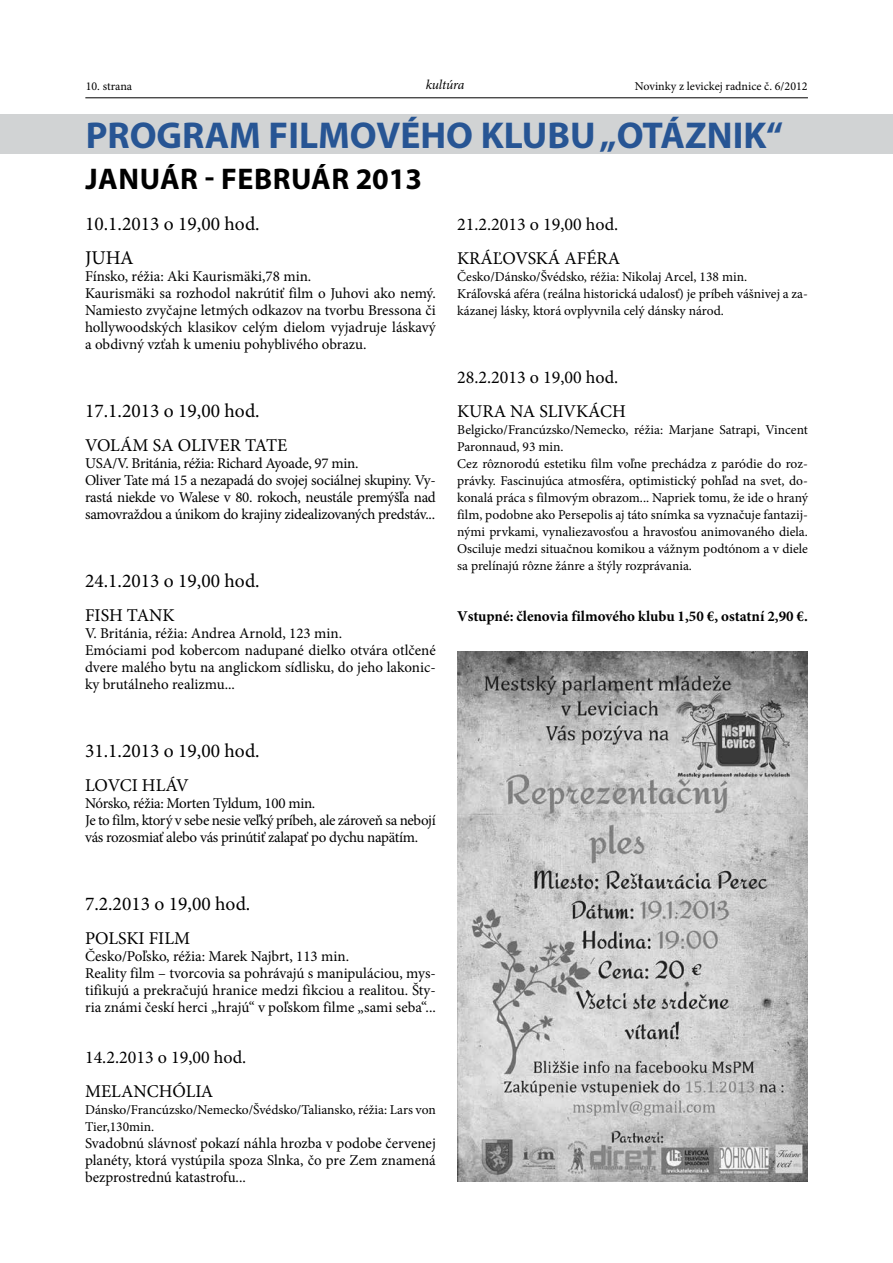
<style>
.page{position:relative;width:893px;height:1263px;background:#fff}
.page>*{position:absolute;margin:0;border:0;box-sizing:border-box;transform-origin:0 0}
.t1{font:700 37.5px "Myriad Pro";color:#275594}
.t2{font:700 30px "Myriad Pro";color:#000}
.t3{font:19.5px/34px "Minion Pro";color:#000}
.t4{font:18px/34px "Minion Pro";color:#000}
.t5{font:15px/17px "Minion Pro";letter-spacing:-.01em;color:#000}
.t6{font:700 15px "Minion Pro";color:#000}
.t7{font:13.5px/17px "Minion Pro";color:#000}
.t8{font:italic 13.5px "Minion Pro";letter-spacing:-.015em;color:#000}
.t9{font:12px "Minion Pro";color:#000}
</style>
<div class="page">
<hr style="left:85px;top:97px;width:723px;height:1px;background:#000">
<div style="left:0;top:115px;width:893px;height:39px;background:#d1d3d4"></div>
<img style="left:457px;top:652px;width:351px;height:530px">
<p class="t9" style="left:86px;top:78px;width:48px">10. strana</p>
<p class="t8" style="left:426px;top:75px;width:40px">kultúra</p>
<p class="t9" style="left:635px;top:78px;width:174px">Novinky z levickej radnice č. 6/2012</p>
<h1 class="t1" style="left:86px;top:111px;width:699px">PROGRAM FILMOVÉHO KLUBU „OTÁZNIK“</h1>
<h2 class="t2" style="left:85px;top:159px;width:20px">JANUÁR</h2>
<h2 class="t2" style="left:205px;top:159px;width:52px">- FEBRUÁR</h2>
<h2 class="t2" style="left:356px;top:159px;width:68px">2013</h2>
<h3 class="t3" style="left:85px;top:206px;width:176px">10.1.2013 o 19,00 hod.<br>JUHA</h3>
<p class="t5" style="left:85px;top:267px;width:352px">Fínsko, réžia: Aki Kaurismäki,78 min.<br>Kaurismäki sa rozhodol nakrútiť film o Juhovi ako nemý.<br>Namiesto zvyčajne letmých odkazov na tvorbu Bressona či hollywoodských klasikov celým dielom vyjadruje láskavý a obdivný vzťah k umeniu pohyblivého obrazu.</p>
<h3 class="t3" style="left:85px;top:394px;width:176px">17.1.2013 o 19,00 hod.</h3>
<p class="t4" style="left:85px;top:428px;width:204px">VOLÁM SA OLIVER TATE</p>
<p class="t5" style="left:85px;top:455px;width:352px">USA/V. Británia, réžia: Richard Ayoade, 97 min.<br>Oliver Tate má 15 a nezapadá do svojej sociálnej skupiny. Vy&shy;rastá niekde vo Walese v 80. rokoch, neustále premýšľa nad samovraždou a únikom do krajiny zidealizovaných predstáv...</p>
<h3 class="t3" style="left:85px;top:564px;width:176px">24.1.2013 o 19,00 hod.</h3>
<p class="t4" style="left:85px;top:598px;width:91px">FISH TANK</p>
<p class="t5" style="left:85px;top:625px;width:352px">V. Británia, réžia: Andrea Arnold, 123 min.<br>Emóciami pod kobercom nadupané dielko otvára otlčené dvere malého bytu na anglickom sídlisku, do jeho lakonic&shy;ky brutálneho realizmu...</p>
<h3 class="t3" style="left:85px;top:734px;width:176px">31.1.2013 o 19,00 hod.</h3>
<p class="t4" style="left:85px;top:768px;width:105px">LOVCI HLÁV</p>
<p class="t5" style="left:85px;top:795px;width:352px">Nórsko, réžia: Morten Tyldum, 100 min.<br>Je to film, ktorý v sebe nesie veľký príbeh, ale zároveň sa nebojí vás rozosmiať alebo vás prinútiť zalapať po dychu napätím.</p>
<h3 class="t3" style="left:85px;top:887px;width:167px">7.2.2013 o 19,00 hod.</h3>
<p class="t4" style="left:85px;top:921px;width:107px">POLSKI FILM</p>
<p class="t5" style="left:85px;top:948px;width:352px">Česko/Poľsko, réžia: Marek Najbrt, 113 min.<br>Reality film – tvorcovia sa pohrávajú s manipuláciou, mys&shy;tifikujú a prekračujú hranice medzi fikciou a realitou. Šty&shy;ria známi českí herci „hrajú“ v poľskom filme „sami seba“...</p>
<p class="t4" style="left:85px;top:1040px;width:163px">14.2.2013 o 19,00 hod.<br>MELANCHÓLIA</p>
<p class="t7" style="left:85px;top:1101px;width:352px">Dánsko/Francúzsko/Nemecko/Švédsko/Taliansko, réžia: Lars von<br>Tier,130min.</p>
<p class="t5" style="left:85px;top:1135px;width:352px;text-align:justify">Svadobnú slávnosť pokazí náhla hrozba v podobe červenej planéty, ktorá vystúpila spoza Slnka, čo pre Zem znamená bezprostrednú katastrofu...</p>
<p class="t4" style="left:457px;top:207px;width:165px">21.2.2013 o 19,00 hod.<br>KRÁĽOVSKÁ AFÉRA</p>
<p class="t7" style="left:457px;top:268px;width:352px">Česko/Dánsko/Švédsko, réžia: Nikolaj Arcel, 138 min.<br>Kráľovská aféra (reálna historická udalosť) je príbeh vášnivej a za&shy;kázanej lásky, ktorá ovplyvnila celý dánsky národ.</p>
<p class="t4" style="left:457px;top:360px;width:170px">28.2.2013 o 19,00 hod.<br>KURA NA SLIVKÁCH</p>
<p class="t7" style="left:457px;top:421px;width:352px">Belgicko/Francúzsko/Nemecko, réžia: Marjane Satrapi, Vincent Paronnaud, 93 min.<br>Cez rôznorodú estetiku film voľne prechádza z paródie do roz&shy;právky. Fascinujúca atmosféra, optimistický pohľad na svet, do&shy;konalá práca s filmovým obrazom... Napriek tomu, že ide o hraný film, podobne ako Persepolis aj táto snímka sa vyznačuje fantazij&shy;nými prvkami, vynaliezavosťou a hravosťou animovaného diela.<br>Osciluje medzi situačnou komikou a vážnym podtónom a v diele sa prelínajú rôzne žánre a štýly rozprávania.</p>
<p class="t6" style="left:457px;top:605px;width:352px">Vstupné: členovia filmového klubu 1,50 €, ostatní 2,90 €.</p>
</div>
